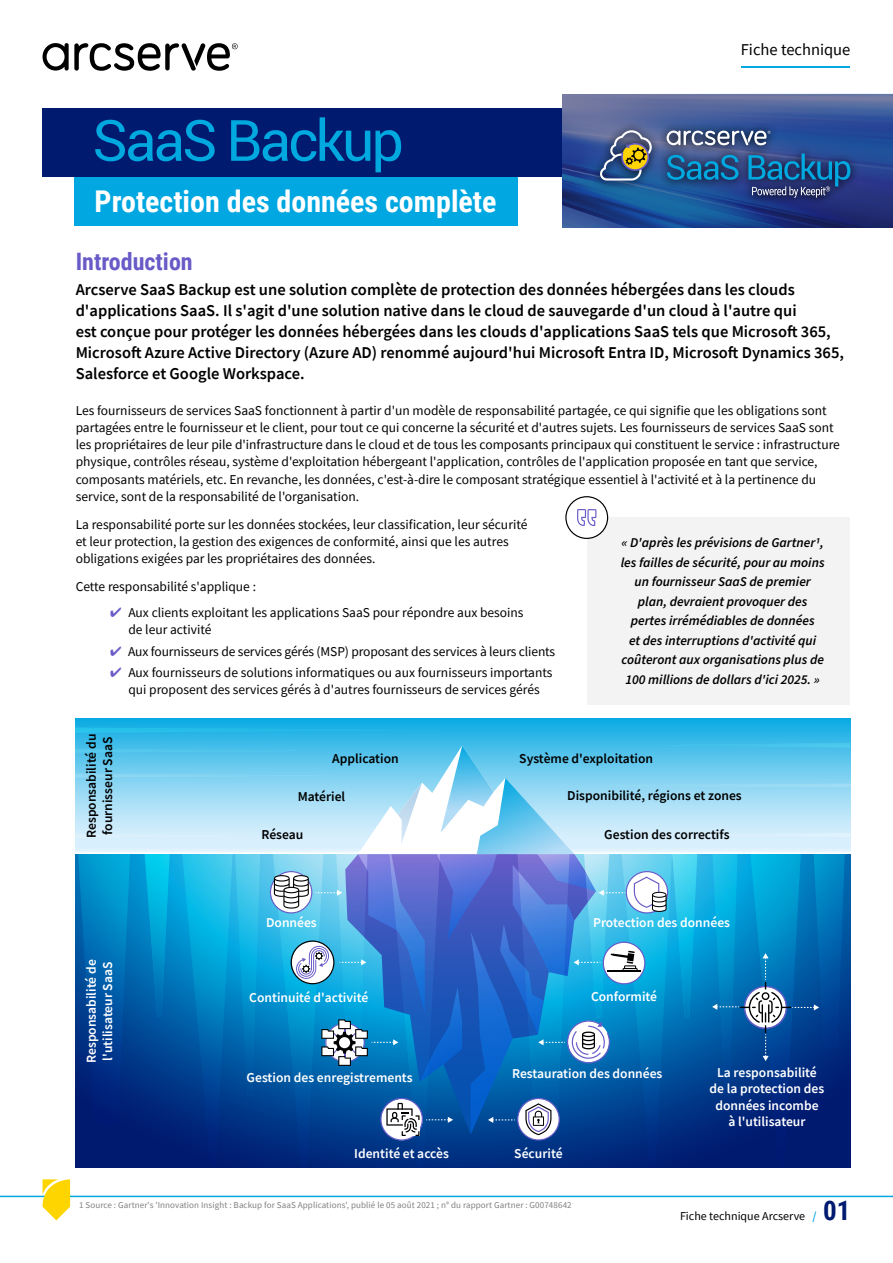
<style>
.page{position:relative;width:893px;height:1263px;background:#fff}
.page>*{position:absolute;margin:0;border:0;box-sizing:border-box;transform-origin:0 0}
.t1{font:700 30px "Roboto Condensed";color:#fff}
.t2{font:700 24px "Roboto Condensed";color:#685bc7}
.t3{font:600 16.5px/21px "Source Sans Pro";color:#000}
.t4{font:16.5px "Source Sans Pro";color:#000}
.t5{font:13.5px/17.2px "Source Sans Pro";color:#000}
.t6{font:italic 600 13.5px/19.5px "Source Sans Pro";color:#000;text-align:center}
.t7{font:600 13.5px/16.4px "Source Sans Pro";color:#fff}
.t8{font:600 13.5px/16.4px "Source Sans Pro";color:#000}
.t9{font:12px "Source Sans Pro";color:#000}
.t10{font:9px "Source Sans Pro";letter-spacing:.01em;color:#808080}
.s1{color:#695cc7}
.s2{font-weight:600;color:#00a7e1}
.s3{font-family:"Roboto Condensed";font-weight:700;font-size:27px;color:#001a70}
</style>
<div class="page">
<hr style="left:0;top:1196px;width:893px;height:1px;background:#00a7e1">
<svg style="left:43px;top:1179px;width:27px;height:41px"></svg>
<svg style="left:43px;top:43px;width:195px;height:28px"></svg>
<hr style="left:741px;top:66px;width:109px;height:2px;background:#00a7e1">
<div style="left:75px;top:170px;width:443px;height:55px;background:#00a7e1"></div>
<div style="left:43px;top:108px;width:850px;height:68px;background:#001a70"></div>
<img style="left:562px;top:94px;width:331px;height:133px">
<svg style="left:95px;top:120px;width:120px;height:41px"></svg>
<svg style="left:231px;top:117px;width:170px;height:55px"></svg>
<div style="left:587px;top:517px;width:263px;height:188px;background:#f3f3f3"></div>
<svg style="left:565px;top:496px;width:43px;height:43px"></svg>
<svg style="left:75px;top:718px;width:775px;height:25px;background:#21b2e5"></svg>
<svg style="left:75px;top:727px;width:371px;height:6px;background:#22b7e7"></svg>
<svg style="left:75px;top:743px;width:775px;height:423px;background:#3e8bc5"></svg>
<div style="left:591px;top:121px;width:268px;height:85px;background:#000;opacity:.75"></div>
<svg style="left:599px;top:130px;width:53px;height:51px;background:#69737c"></svg>
<svg style="left:667px;top:155px;width:72px;height:25px;background:#1a6496"></svg>
<svg style="left:667px;top:131px;width:103px;height:14px"></svg>
<svg style="left:748px;top:153px;width:102px;height:45px;background:#28548a"></svg>
<h1 class="t1" style="left:95px;top:180px;width:403px">Protection des données complète</h1>
<p class="t4" style="left:741px;top:39px;width:111px">Fiche technique</p>
<h2 class="t2" style="left:76px;top:245px;width:119px">Introduction</h2>
<p class="t3" style="left:76px;top:279px;width:770px">Arcserve SaaS Backup est une solution complète de protection des données hébergées dans les clouds d'applications SaaS. Il s'agit d'une solution native dans le cloud de sauvegarde d'un cloud à l'autre qui<br>est conçue pour protéger les données hébergées dans les clouds d'applications SaaS tels que Microsoft 365, Microsoft Azure Active Directory (Azure AD) renommé aujourd'hui Microsoft Entra ID, Microsoft Dynamics 365, Salesforce et Google Workspace.</p>
<p class="t5" style="left:76px;top:401px;width:766px">Les fournisseurs de services SaaS fonctionnent à partir d'un modèle de responsabilité partagée, ce qui signifie que les obligations sont partagées entre le fournisseur et le client, pour tout ce qui concerne la sécurité et d'autres sujets. Les fournisseurs de services SaaS sont les propriétaires de leur pile d'infrastructure dans le cloud et de tous les composants principaux qui constituent le service : infrastructure physique, contrôles réseau, système d'exploitation hébergeant l'application, contrôles de l'application proposée en tant que service, composants matériels, etc. En revanche, les données, c'est-à-dire le composant stratégique essentiel à l'activité et à la pertinence du service, sont de la responsabilité de l'organisation.</p>
<p class="t5" style="left:76px;top:515px;width:453px">La responsabilité porte sur les données stockées, leur classification, leur sécurité et leur protection, la gestion des exigences de conformité, ainsi que les autres obligations exigées par les propriétaires des données.</p>
<p class="t5" style="left:76px;top:578px;width:182px">Cette responsabilité s'applique :</p>
<p class="t5" style="left:128px;top:603px;width:397px;text-indent:-18px"><span class="s1">✔</span> Aux clients exploitant les applications SaaS pour répondre aux besoins de leur activité</p>
<p class="t5" style="left:110px;top:642px;width:446px"><span class="s1">✔</span> Aux fournisseurs de services gérés (MSP) proposant des services à leurs clients</p>
<p class="t5" style="left:110px;top:664px;width:444px;text-align:center"><span class="s1">✔</span> Aux fournisseurs de solutions informatiques ou aux fournisseurs importants qui proposent des services gérés à d'autres fournisseurs de services gérés</p>
<p class="t6" style="left:621px;top:533px;width:205px">« D'après les prévisions de Gartner1, les failles de sécurité, pour au moins un fournisseur SaaS de premier plan, devraient provoquer des pertes irrémédiables de données<br>et des interruptions d'activité qui coûteront aux organisations plus de 100 millions de dollars d'ici 2025. »</p>
<p class="t8" style="left:83px;top:838px;width:106px;rotate:-90deg">Responsabilité du fournisseur SaaS</p>
<p class="t7" style="left:83px;top:1063px;width:105px;rotate:-90deg">Responsabilité de l'utilisateur SaaS</p>
<p class="t8" style="left:332px;top:750px;width:68px">Application</p>
<p class="t8" style="left:298px;top:788px;width:49px">Matériel</p>
<p class="t8" style="left:261px;top:826px;width:43px">Réseau</p>
<p class="t8" style="left:519px;top:750px;width:135px">Système d'exploitation</p>
<p class="t8" style="left:567px;top:787px;width:176px">Disponibilité, régions et zones</p>
<p class="t8" style="left:604px;top:826px;width:127px">Gestion des correctifs</p>
<p class="t7" style="left:266px;top:914px;width:52px">Données</p>
<p class="t7" style="left:593px;top:914px;width:138px">Protection des données</p>
<p class="t7" style="left:249px;top:989px;width:121px">Continuité d'activité</p>
<p class="t7" style="left:591px;top:988px;width:68px">Conformité</p>
<p class="t7" style="left:247px;top:1069px;width:167px">Gestion des enregistrements</p>
<p class="t7" style="left:512px;top:1065px;width:152px">Restauration des données</p>
<p class="t7" style="left:710px;top:1064px;width:116px;text-align:center">La responsabilité de la protection des données incombe<br>à l'utilisateur</p>
<p class="t7" style="left:354px;top:1145px;width:96px">Identité et accès</p>
<p class="t7" style="left:514px;top:1145px;width:50px">Sécurité</p>
<p class="t10" style="left:79px;top:1199px;width:494px">1 Source : Gartner's 'Innovation Insight : Backup for SaaS Applications', publié le 05 août 2021 ; n° du rapport Gartner : G00748642</p>
<p class="t9" style="left:680px;top:1209px;width:172px">Fiche technique Arcserve <span class="s2">/</span> <span class="s3">01</span></p>
</div>
